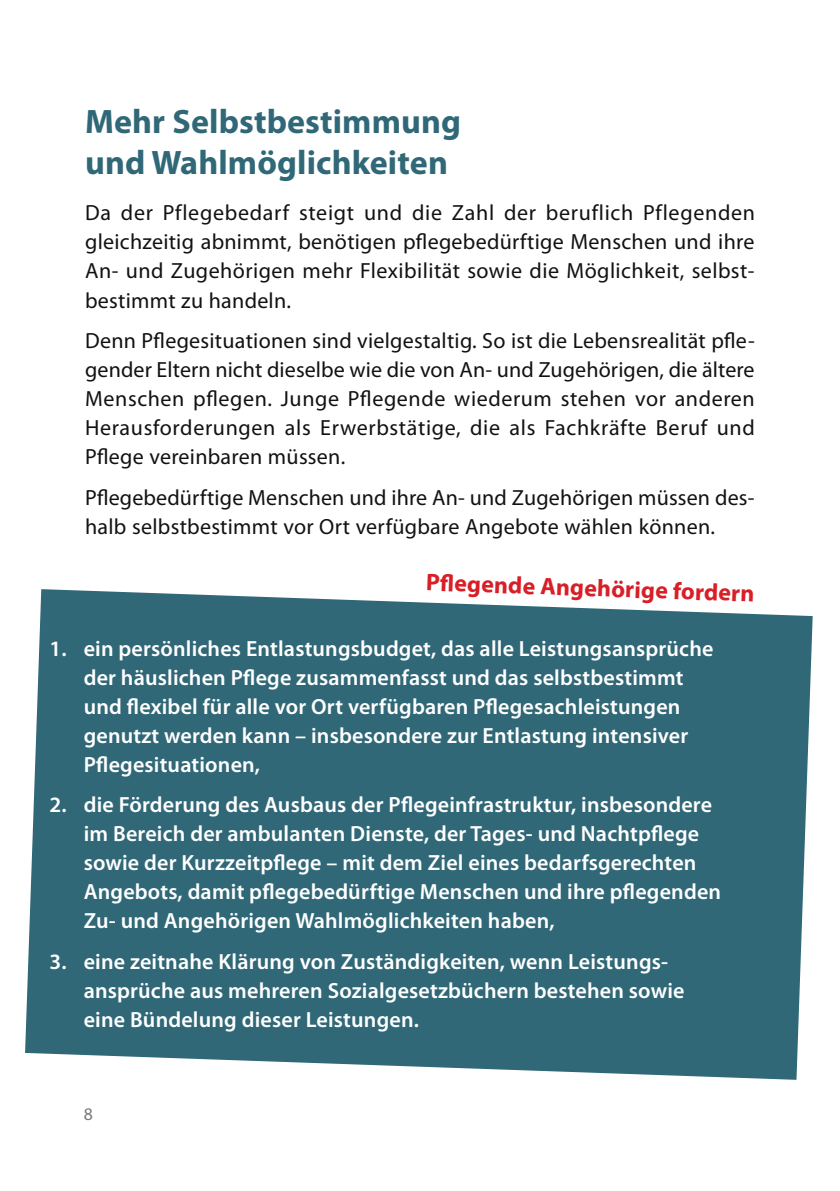
<style>
.page{position:relative;width:840px;height:1191px;background:#fff}
.page>*{position:absolute;margin:0;border:0;box-sizing:border-box;transform-origin:0 0}
.t1{font:700 34px/40.6px "Myriad Pro";letter-spacing:.005em;color:#306877}
.t2{font:700 24px "Myriad Pro";color:#d81f27}
.t3{font:600 22px/29px "Myriad Pro";letter-spacing:.01em;color:#fff}
.t4{font:22px/29px "Myriad Pro";letter-spacing:.01em;color:#121212;text-align:justify}
.t5{font:17.8px "Myriad Pro";color:#77797e}
</style>
<div class="page">
<svg style="left:25px;top:589px;width:787px;height:490px;background:#3e7280"></svg>
<h1 class="t1" style="left:85px;top:102px;width:377px">Mehr Selbstbestimmung und Wahlmöglichkeiten</h1>
<p class="t4" style="left:85px;top:199px;width:671px">Da der Pflegebedarf steigt und die Zahl der beruflich Pflegenden gleichzeitig abnimmt, benötigen pflegebedürftige Menschen und ihre An- und Zugehörigen mehr Flexibilität sowie die Möglichkeit, selbst&shy;bestimmt zu handeln.</p>
<p class="t4" style="left:85px;top:327px;width:671px">Denn Pflegesituationen sind vielgestaltig. So ist die Lebensrealität pfle&shy;gender Eltern nicht dieselbe wie die von An- und Zugehörigen, die ältere Menschen pflegen. Junge Pflegende wiederum stehen vor anderen Herausforderungen als Erwerbstätige, die als Fachkräfte Beruf und Pflege vereinbaren müssen.</p>
<p class="t4" style="left:85px;top:483px;width:670px">Pflegebedürftige Menschen und ihre An- und Zugehörigen müssen des&shy;halb selbstbestimmt vor Ort verfügbare Angebote wählen können.</p>
<p class="t2" style="left:426px;top:569px;width:330px;rotate:2deg">Pfl egende Angehörige fordern</p>
<p class="t3" style="left:84px;top:634px;width:631px;text-indent:-34px">1. ein persönliches Entlastungsbudget, das alle Leistungsansprüche der häuslichen Pflege zusammenfasst und das selbstbestimmt und flexibel für alle vor Ort verfügbaren Pflegesachleistungen genutzt werden kann – insbesondere zur Entlastung intensiver Pflegesituationen,</p>
<p class="t3" style="left:84px;top:790px;width:638px;text-indent:-34px">2. die Förderung des Ausbaus der Pflegeinfrastruktur, insbesondere im Bereich der ambulanten Dienste, der Tages- und Nachtpflege sowie der Kurzzeitpflege – mit dem Ziel eines bedarfsgerechten Angebots, damit pflegebedürftige Menschen und ihre pflegenden Zu- und Angehörigen Wahlmöglichkeiten haben,</p>
<p class="t3" style="left:84px;top:947px;width:602px;text-indent:-34px">3. eine zeitnahe Klärung von Zuständigkeiten, wenn Leistungs&shy;ansprüche aus mehreren Sozialgesetzbüchern bestehen sowie eine Bündelung dieser Leistungen.</p>
<p class="t5" style="left:84px;top:1104px;width:11px">8</p>
</div>
